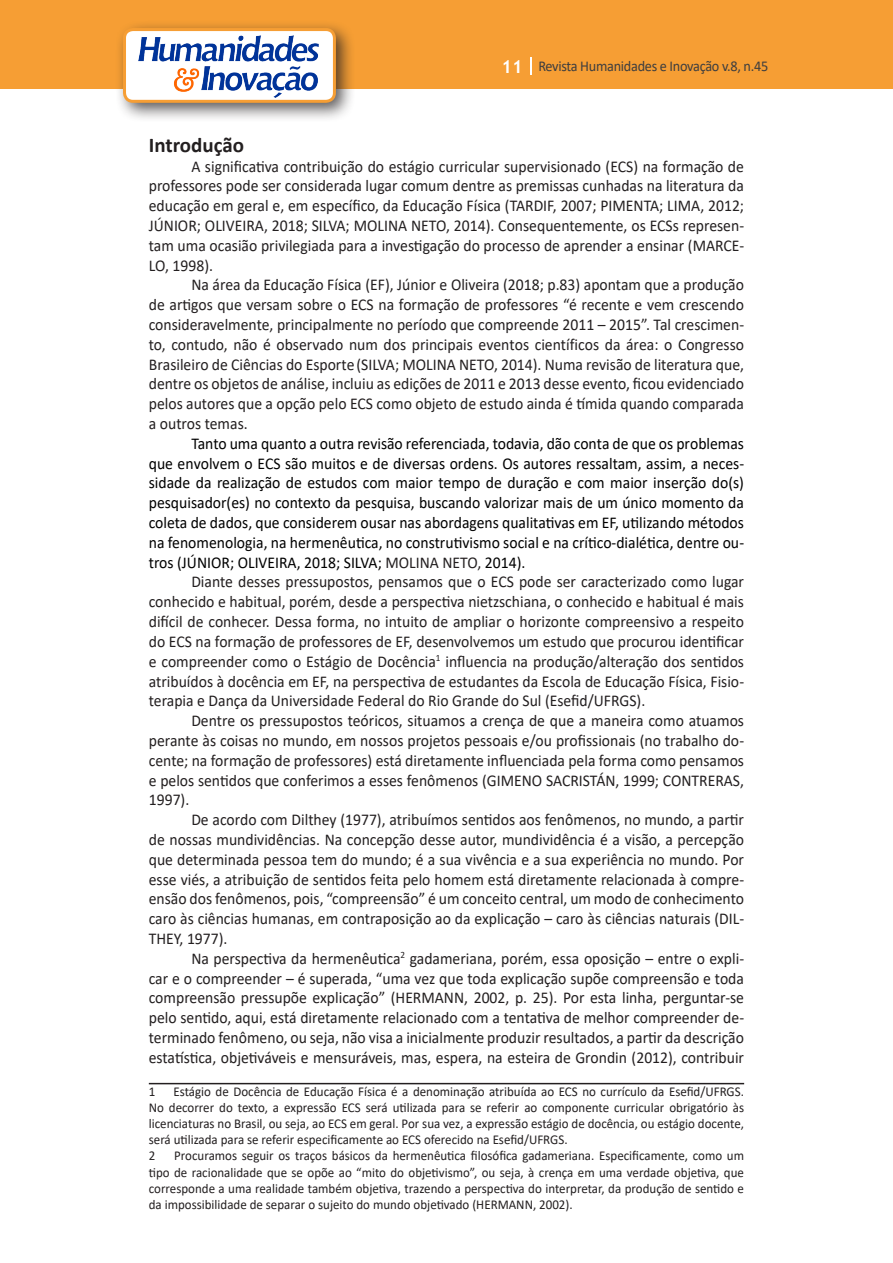
<style>
.page{position:relative;width:893px;height:1263px;background:#fff}
.page>*{position:absolute;margin:0;border:0;box-sizing:border-box;transform-origin:0 0}
.Titulo_2{font:700 21px "Calibri";color:#231f20}
.Texto{font:16.5px/19.8px "Calibri";color:#231f20;text-align:justify;scale:.95 1}
.Texto-2{font:16.5px/19.8px "Calibri";color:#000;text-align:justify;scale:.95 1}
.t1{font:15px "Calibri";letter-spacing:-.02em;color:#3e3e3f;scale:.95 1}
.Rodapé{font:13.5px/16.2px "Calibri";color:#231f20;text-align:justify;scale:.96 1}
.s1{font-family:"Trebuchet MS";font-weight:700;font-size:18px;color:#fff}
.s2{color:#231f20}
</style>
<div class="page">
<div style="left:0;top:0;width:893px;height:88px;background:#f69e34"></div>
<svg style="left:530px;top:57px;width:2px;height:18px"></svg>
<div style="left:115px;top:20px;width:241px;height:103px;background:#231f20;opacity:.75"></div>
<div style="left:125px;top:30px;width:209px;height:71px;background:#fff;border-radius:9px"></div>
<img style="left:138px;top:35px;width:181px;height:62px">
<div style="left:123px;top:28px;width:213px;height:75px;border:3px solid #f69e34;border-radius:9px"></div>
<hr style="left:149px;top:1083px;width:595px;height:1px;background:#231f20">
<p class="t1" style="left:501px;top:56px;width:282px"><span class="s1">11</span> Revista Humanidades e Inovação v.8, n.45</p>
<p class="Titulo_2" style="left:149px;top:130px;width:97px">Introdução</p>
<p class="Texto" style="left:149px;top:156px;width:628px;text-indent:43px">A significativa contribuição do estágio curricular supervisionado (ECS) na formação de professores pode ser considerada lugar comum dentre as premissas cunhadas na literatura da educação em geral e, em específico, da Educação Física (TARDIF, 2007; PIMENTA; LIMA, 2012; JÚNIOR; OLIVEIRA, 2018; SILVA; MOLINA NETO, 2014). Consequentemente, os ECSs represen&shy;tam uma ocasião privilegiada para a investigação do processo de aprender a ensinar (MARCE-LO, 1998).</p>
<p class="Texto" style="left:149px;top:275px;width:628px;text-indent:43px">Na área da Educação Física (EF), Júnior e Oliveira (2018; p.83) apontam que a produção de artigos que versam sobre o ECS na formação de professores “é recente e vem crescendo consideravelmente, principalmente no período que compreende 2011 – 2015”. Tal crescimen&shy;to, contudo, não é observado num dos principais eventos científicos da área: o Congresso Brasileiro de Ciências do Esporte (SILVA; MOLINA NETO, 2014). Numa revisão de literatura que, dentre os objetos de análise, incluiu as edições de 2011 e 2013 desse evento, ficou evidenciado pelos autores que a opção pelo ECS como objeto de estudo ainda é tímida quando comparada a outros temas.</p>
<p class="Texto-2" style="left:149px;top:433px;width:628px;text-indent:43px">Tanto uma quanto a outra revisão referenciada, todavia, dão conta de que os problemas que envolvem o ECS são muitos e de diversas ordens. Os autores ressaltam, assim, a neces&shy;sidade da realização de estudos com maior tempo de duração e com maior inserção do(s) pesquisador(es) no contexto da pesquisa, buscando valorizar mais de um único momento da coleta de dados, que considerem ousar nas abordagens qualitativas em EF, utilizando métodos na fenomenologia, na hermenêutica, no construtivismo social e na crítico-dialética, dentre ou&shy;tros (JÚNIOR; OLIVEIRA, 2018; SILVA; <span class="s2">MOLINA NETO,</span> 2014).</p>
<p class="Texto" style="left:149px;top:572px;width:628px;text-indent:43px">Diante desses pressupostos, pensamos que o ECS pode ser caracterizado como lugar conhecido e habitual, porém, desde a perspectiva nietzschiana, o conhecido e habitual é mais difícil de conhecer. Dessa forma, no intuito de ampliar o horizonte compreensivo a respeito do ECS na formação de professores de EF, desenvolvemos um estudo que procurou identificar e compreender como o Estágio de Docência<sup>1</sup> influencia na produção/alteração dos sentidos atribuídos à docência em EF, na perspectiva de estudantes da Escola de Educação Física, Fisio&shy;terapia e Dança da Universidade Federal do Rio Grande do Sul (Esefid/UFRGS).</p>
<p class="Texto" style="left:149px;top:710px;width:628px;text-indent:43px">Dentre os pressupostos teóricos, situamos a crença de que a maneira como atuamos perante às coisas no mundo, em nossos projetos pessoais e/ou profissionais (no trabalho do&shy;cente; na formação de professores) está diretamente influenciada pela forma como pensamos e pelos sentidos que conferimos a esses fenômenos (GIMENO SACRISTÁN, 1999; CONTRERAS, 1997).</p>
<p class="Texto" style="left:149px;top:809px;width:628px;text-indent:43px">De acordo com Dilthey (1977), atribuímos sentidos aos fenômenos, no mundo, a partir de nossas mundividências. Na concepção desse autor, mundividência é a visão, a percepção que determinada pessoa tem do mundo; é a sua vivência e a sua experiência no mundo. Por esse viés, a atribuição de sentidos feita pelo homem está diretamente relacionada à compre&shy;ensão dos fenômenos, pois, “compreensão” é um conceito central, um modo de conhecimento caro às ciências humanas, em contraposição ao da explicação – caro às ciências naturais (DIL-THEY, 1977).</p>
<p class="Texto" style="left:149px;top:948px;width:628px;text-indent:43px">Na perspectiva da hermenêutica<sup>2</sup> gadameriana, porém, essa oposição – entre o expli&shy;car e o compreender – é superada, “uma vez que toda explicação supõe compreensão e toda compreensão pressupõe explicação” (HERMANN, 2002, p. 25). Por esta linha, perguntar-se pelo sentido, aqui, está diretamente relacionado com a tentativa de melhor compreender de&shy;terminado fenômeno, ou seja, não visa a inicialmente produzir resultados, a partir da descrição estatística, objetiváveis e mensuráveis, mas, espera, na esteira de Grondin (2012), contribuir</p>
<p class="Rodapé" style="left:149px;top:1083px;width:8px">1</p>
<p class="Rodapé" style="left:149px;top:1083px;width:622px;text-indent:25px">Estágio de Docência de Educação Física é a denominação atribuída ao ECS no currículo da Esefid/UFRGS.<br>No decorrer do texto, a expressão ECS será utilizada para se referir ao componente curricular obrigatório às licenciaturas no Brasil, ou seja, ao ECS em geral. Por sua vez, a expressão estágio de docência, ou estágio docente, será utilizada para se referir especificamente ao ECS oferecido na Esefid/UFRGS.</p>
<p class="Rodapé" style="left:149px;top:1147px;width:8px">2</p>
<p class="Rodapé" style="left:149px;top:1147px;width:621px;text-indent:25px">Procuramos seguir os traços básicos da hermenêutica filosófica gadameriana. Especificamente, como um tipo de racionalidade que se opõe ao “mito do objetivismo”, ou seja, à crença em uma verdade objetiva, que corresponde a uma realidade também objetiva, trazendo a perspectiva do interpretar, da produção de sentido e da impossibilidade de separar o sujeito do mundo objetivado (HERMANN, 2002).</p>
</div>
